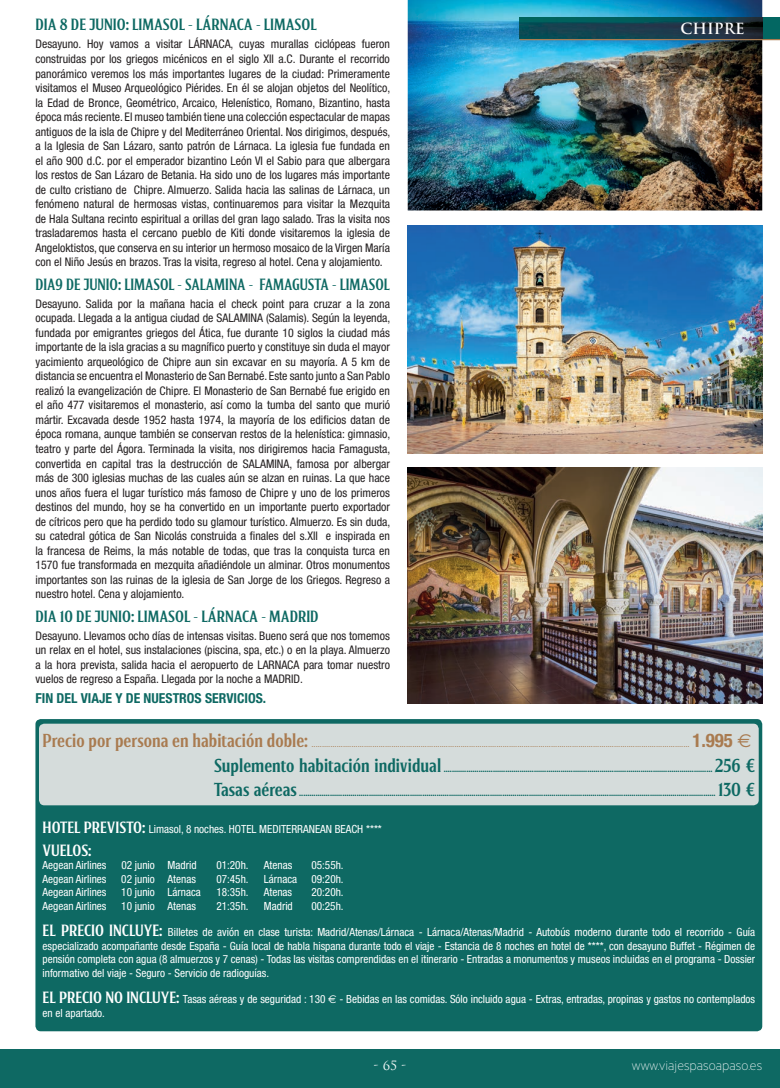
<style>
.page{position:relative;width:780px;height:1088px;background:#fff}
.page>*{position:absolute;margin:0;border:0;box-sizing:border-box;transform-origin:0 0}
.t1{font:16.25px "Schweppes";color:#0e6963}
.t2{font:16.25px "Schweppes";color:#0e6963;scale:.95 1}
.t3{font:16.25px "Schweppes";color:#fff}
.t4{font:100 15px "Metric";color:#fff}
.t5{font:700 15px "Trajan";color:#fff}
.t6{font:700 condensed 13.75px "Helvetica Neue";color:#0e6963}
.t7{font:12.5px "Trajan";color:#fff}
.t8{font:condensed 11.88px/14.5px "Helvetica Neue";color:#231f20;text-align:justify}
.t9{font:condensed 11.25px/13.5px "Helvetica Neue";color:#fff;text-align:justify}
.t10{font:10px "Schweppes";color:#0e6963}
.t11{font:condensed 8.75px "Helvetica Neue";color:#a97b50}
.s1{font-family:"Schweppes";font-stretch:normal;font-size:18.75px}
.s2{font-weight:700;font-size:18.75px}
.s3{font-family:"Euro Sans";font-stretch:normal;font-size:18.75px}
.s4{font-size:18.75px}
.s5{font-family:"Schweppes";font-stretch:normal;font-size:16.25px}
.s6{font-family:"Euro Sans";font-stretch:normal}
</style>
<div class="page">
<div style="left:0;top:1049px;width:780px;height:39px;background:#0e6963"></div>
<img style="left:407px;top:0;width:355px;height:210px">
<div style="left:762px;top:18px;width:18px;height:21px;background:#036762"></div>
<img style="left:519px;top:18px;width:243px;height:21px">
<hr style="left:519px;top:39px;width:261px;height:1px;background:#a97b50">
<div style="left:35px;top:719px;width:727px;height:312px;background:#0e6963;border-radius:5px"></div>
<div style="left:39px;top:724px;width:719px;height:81px;background:#d5dcdb;border-radius:5px"></div>
<img style="left:407px;top:225px;width:355px;height:228px">
<img style="left:407px;top:468px;width:355px;height:235px">
<h1 class="t1" style="left:35px;top:13px;width:283px">DIA 8 DE JUNIO: LIMASOL - LÁRNACA - LIMASOL</h1>
<p class="t5" style="left:680px;top:19px;width:65px">CHIPRE</p>
<p class="t8" style="left:35px;top:37px;width:356px">Desayuno. Hoy vamos a visitar LÁRNACA, cuyas murallas ciclópeas fueron construidas por los griegos micénicos en el siglo XII a.C. Durante el recorrido panorámico veremos los más importantes lugares de la ciudad: Primeramente visitamos el Museo Arqueológico Piérides. En él se alojan objetos del Neolítico, la Edad de Bronce, Geométrico, Arcaico, Helenístico, Romano, Bizantino, hasta época más reciente. El museo también tiene una colección espectacular de mapas antiguos de la isla de Chipre y del Mediterráneo Oriental. Nos dirigimos, después, a la Iglesia de San Lázaro, santo patrón de Lárnaca. La iglesia fue fundada en el año 900 d.C. por el emperador bizantino León VI el Sabio para que albergara los restos de San Lázaro de Betania. Ha sido uno de los lugares más importante de culto cristiano de Chipre. Almuerzo. Salida hacia las salinas de Lárnaca, un fenómeno natural de hermosas vistas, continuaremos para visitar la Mezquita de Hala Sultana recinto espiritual a orillas del gran lago salado. Tras la visita nos trasladaremos hasta el cercano pueblo de Kiti donde visitaremos la iglesia de Angeloktistos, que conserva en su interior un hermoso mosaico de la Virgen María con el Niño Jesús en brazos. Tras la visita, regreso al hotel. Cena y alojamiento.</p>
<h1 class="t2" style="left:35px;top:272px;width:374px">DIA9 DE JUNIO: LIMASOL - SALAMINA - FAMAGUSTA - LIMASOL</h1>
<p class="t8" style="left:35px;top:296px;width:356px">Desayuno. Salida por la mañana hacia el check point para cruzar a la zona ocupada. Llegada a la antigua ciudad de SALAMINA (Salamis). Según la leyenda, fundada por emigrantes griegos del Ática, fue durante 10 siglos la ciudad más importante de la isla gracias a su magnífico puerto y constituye sin duda el mayor yacimiento arqueológico de Chipre aun sin excavar en su mayoría. A 5 km de distancia se encuentra el Monasterio de San Bernabé. Este santo junto a San Pablo realizó la evangelización de Chipre. El Monasterio de San Bernabé fue erigido en el año 477 visitaremos el monasterio, así como la tumba del santo que murió mártir. Excavada desde 1952 hasta 1974, la mayoría de los edificios datan de época romana, aunque también se conservan restos de la helenística: gimnasio, teatro y parte del Ágora. Terminada la visita, nos dirigiremos hacia Famagusta, convertida en capital tras la destrucción de SALAMINA, famosa por albergar más de 300 iglesias muchas de las cuales aún se alzan en ruinas. La que hace unos años fuera el lugar turístico más famoso de Chipre y uno de los primeros destinos del mundo, hoy se ha convertido en un importante puerto exportador de cítricos pero que ha perdido todo su glamour turístico. Almuerzo. Es sin duda, su catedral gótica de San Nicolás construida a finales del s.XII e inspirada en la francesa de Reims, la más notable de todas, que tras la conquista turca en 1570 fue transformada en mezquita añadiéndole un alminar. Otros monumentos importantes son las ruinas de la iglesia de San Jorge de los Griegos. Regreso a nuestro hotel. Cena y alojamiento.</p>
<h1 class="t1" style="left:35px;top:604px;width:285px">DIA 10 DE JUNIO: LIMASOL - LÁRNACA - MADRID</h1>
<p class="t8" style="left:35px;top:628px;width:356px">Desayuno. Llevamos ocho días de intensas visitas. Bueno será que nos tomemos un relax en el hotel, sus instalaciones (piscina, spa, etc.) o en la playa. Almuerzo a la hora prevista, salida hacia el aeropuerto de LARNACA para tomar nuestro vuelos de regreso a España. Llegada por la noche a MADRID.</p>
<p class="t6" style="left:35px;top:690px;width:232px">FIN DEL VIAJE Y DE NUESTROS SERVICIOS.</p>
<p class="t11" style="left:43px;top:739px;width:710px"><span class="s1">Precio por persona en habitación doble:</span> .................................................................................................................................................................................... <span class="s2">1.995</span> <span class="s3">€</span></p>
<p class="t10" style="left:214px;top:762px;width:542px"><span class="s4">Suplemento habitación individual</span> ................................................................................................................................... <span class="s4">256 €</span></p>
<p class="t10" style="left:214px;top:785px;width:542px"><span class="s4">Tasas aéreas</span> ........................................................................................................................................................................................................... <span class="s4">130 €</span></p>
<p class="t9" style="left:43px;top:822px;width:341px"><span class="s5">HOTEL PREVISTO:</span> Limasol, 8 noches. HOTEL MEDITERRANEAN BEACH ****</p>
<h1 class="t3" style="left:43px;top:838px;width:50px">VUELOS:</h1>
<p class="t9" style="left:43px;top:858px;width:65px">Aegean Airlines</p>
<p class="t9" style="left:121px;top:858px;width:77px">02 junio Madrid</p>
<p class="t9" style="left:216px;top:858px;width:34px">01:20h.</p>
<p class="t9" style="left:264px;top:858px;width:30px">Atenas</p>
<p class="t9" style="left:311px;top:858px;width:34px">05:55h.</p>
<p class="t9" style="left:43px;top:872px;width:65px">Aegean Airlines</p>
<p class="t9" style="left:121px;top:872px;width:76px">02 junio Atenas</p>
<p class="t9" style="left:216px;top:872px;width:34px">07:45h.</p>
<p class="t9" style="left:264px;top:872px;width:35px">Lárnaca</p>
<p class="t9" style="left:311px;top:872px;width:34px">09:20h.</p>
<p class="t9" style="left:42px;top:885px;width:65px">Aegean Airlines</p>
<p class="t9" style="left:121px;top:885px;width:81px">10 junio Lárnaca</p>
<p class="t9" style="left:216px;top:885px;width:34px">18:35h.</p>
<p class="t9" style="left:264px;top:885px;width:30px">Atenas</p>
<p class="t9" style="left:311px;top:885px;width:34px">20:20h.</p>
<p class="t9" style="left:42px;top:899px;width:65px">Aegean Airlines</p>
<p class="t9" style="left:121px;top:899px;width:76px">10 junio Atenas</p>
<p class="t9" style="left:216px;top:899px;width:34px">21:35h.</p>
<p class="t9" style="left:264px;top:899px;width:30px">Madrid</p>
<p class="t9" style="left:311px;top:899px;width:34px">00:25h.</p>
<p class="t9" style="left:43px;top:925px;width:714px"><span class="s5">EL PRECIO INCLUYE:</span> Billetes de avión en clase turista: Madrid/Atenas/Lárnaca - Lárnaca/Atenas/Madrid - Autobús moderno durante todo el recorrido - Guía especializado acompañante desde España - Guía local de habla hispana durante todo el viaje - Estancia de 8 noches en hotel de ****, con desayuno Buffet - Régimen de pensión completa con agua (8 almuerzos y 7 cenas) - Todas las visitas comprendidas en el itinerario - Entradas a monumentos y museos incluidas en el programa - Dossier informativo del viaje - Seguro - Servicio de radioguías.</p>
<p class="t9" style="left:43px;top:992px;width:714px"><span class="s5">EL PRECIO NO INCLUYE:</span> Tasas aéreas y de seguridad : 130 <span class="s6">€</span> - Bebidas en las comidas. Sólo incluido agua - Extras, entradas, propinas y gastos no contemplados en el apartado.</p>
<p class="t7" style="left:374px;top:1058px;width:34px">- 65 -</p>
<p class="t4" style="left:632px;top:1057px;width:132px">www.viajespasoapaso.es</p>
</div>
